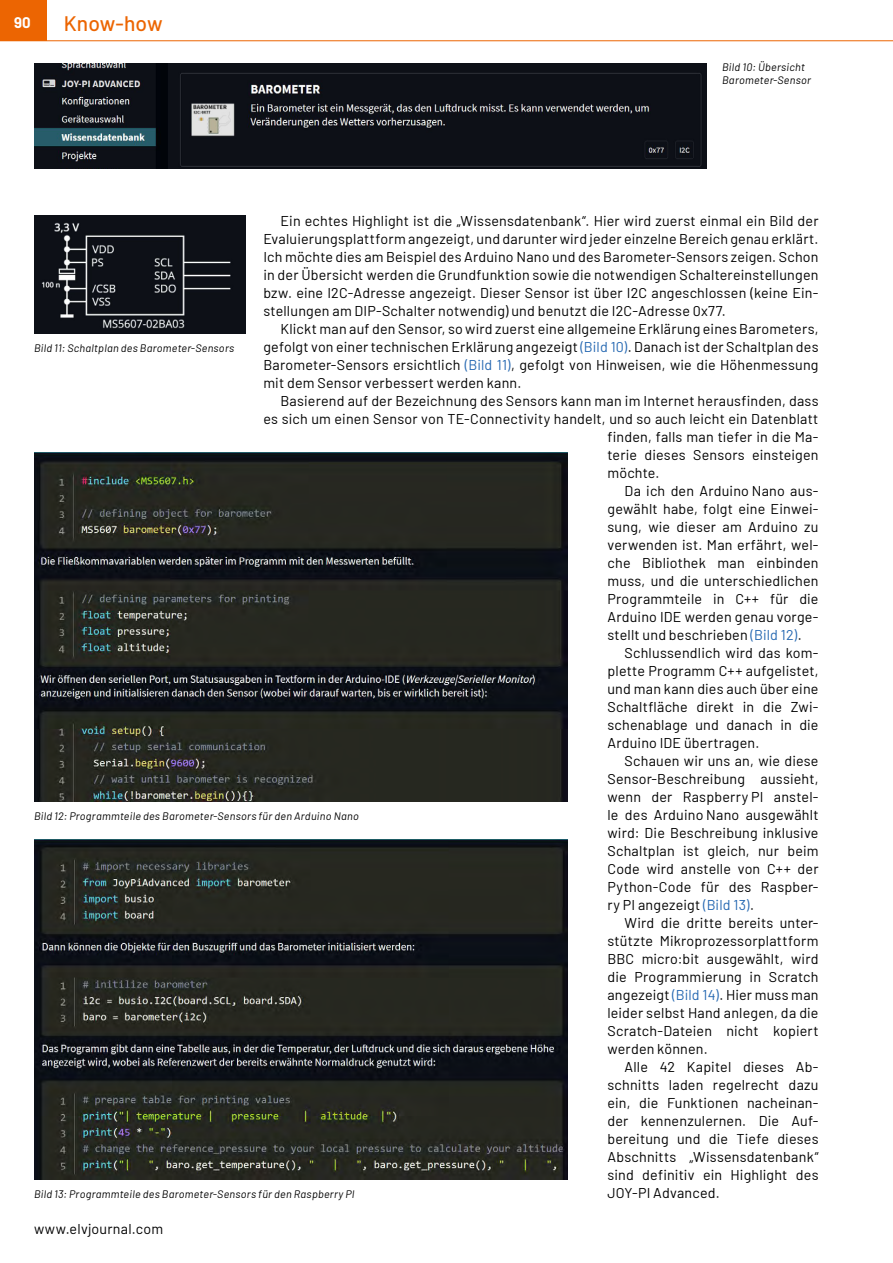
<style>
.page{position:relative;width:893px;height:1263px;background:#fff}
.page>*{position:absolute;margin:0;border:0;box-sizing:border-box;transform-origin:0 0}
.t1{font:500 21px "Barlow";color:#ec6502}
.t2{font:700 15px "Barlow";color:#fff}
.t3{font:14.25px/18px "Barlow";letter-spacing:.015em;color:#000;text-align:justify}
.t4{font:italic 10.8px/12.5px "Barlow";letter-spacing:.025em;color:#000}
.s1{color:#2769b2}
</style>
<div class="page">
<div style="left:0;top:0;width:47px;height:40px;background:#ec6502"></div>
<hr style="left:0;top:40px;width:893px;height:1px;background:#ec6502">
<img style="left:34px;top:216px;width:211px;height:118px">
<img style="left:34px;top:64px;width:672px;height:105px">
<img style="left:34px;top:453px;width:534px;height:349px">
<img style="left:34px;top:840px;width:534px;height:340px">
<p class="t2" style="left:14px;top:11px;width:18px">90</p>
<h1 class="t1" style="left:64px;top:8px;width:100px">Know-how</h1>
<p class="t4" style="left:722px;top:60px;width:90px">Bild 10: Übersicht<br>Barometer-Sensor</p>
<p class="t4" style="left:34px;top:341px;width:202px">Bild 11: Schaltplan des Barometer-Sensors</p>
<p class="t3" style="left:263px;top:211px;width:557px;text-indent:17px">Ein echtes Highlight ist die „Wissensdatenbank“. Hier wird zuerst einmal ein Bild der Evaluierungsplattform angezeigt, und darunter wird jeder einzelne Bereich genau erklärt.<br>Ich möchte dies am Beispiel des Arduino Nano und des Barometer-Sensors zeigen. Schon in der Übersicht werden die Grundfunktion sowie die notwendigen Schaltereinstellungen bzw. eine I2C-Adresse angezeigt. Dieser Sensor ist über I2C angeschlossen (keine Ein&shy;stellungen am DIP-Schalter notwendig) und benutzt die I2C-Adresse 0x77.</p>
<p class="t3" style="left:263px;top:319px;width:557px;text-indent:17px">Klickt man auf den Sensor, so wird zuerst eine allgemeine Erklärung eines Barometers, gefolgt von einer technischen Erklärung angezeigt <span class="s1">(Bild 10)</span>. Danach ist der Schaltplan des Barometer-Sensors ersichtlich <span class="s1">(Bild 11)</span>, gefolgt von Hinweisen, wie die Höhenmessung mit dem Sensor verbessert werden kann.</p>
<p class="t3" style="left:263px;top:391px;width:557px;text-align:right">Basierend auf der Bezeichnung des Sensors kann man im Internet herausfinden, dass es sich um einen Sensor von TE-Connectivity handelt, und so auch leicht ein Datenblatt</p>
<p class="t4" style="left:34px;top:809px;width:326px">Bild 12: Programmteile des Barometer-Sensors für den Arduino Nano</p>
<p class="t4" style="left:34px;top:1187px;width:322px">Bild 13: Programmteile des Barometer-Sensors für den Raspberry PI</p>
<p class="t3" style="left:34px;top:1219px;width:131px">www.elvjournal.com</p>
<p class="t3" style="left:607px;top:427px;width:213px">finden, falls man tiefer in die Ma&shy;terie dieses Sensors einsteigen möchte.</p>
<p class="t3" style="left:607px;top:481px;width:213px;text-indent:17px">Da ich den Arduino Nano aus&shy;gewählt habe, folgt eine Einwei&shy;sung, wie dieser am Arduino zu verwenden ist. Man erfährt, wel&shy;che Bibliothek man einbinden muss, und die unterschiedlichen Programmteile in C++ für die Arduino IDE werden genau vorge&shy;stellt und beschrieben <span class="s1">(Bild 12)</span>.</p>
<p class="t3" style="left:607px;top:643px;width:213px;text-indent:17px">Schlussendlich wird das kom&shy;plette Programm C++ aufgelistet, und man kann dies auch über eine Schaltfläche direkt in die Zwi&shy;schenablage und danach in die Arduino IDE übertragen.</p>
<p class="t3" style="left:607px;top:751px;width:213px;text-indent:17px">Schauen wir uns an, wie diese Sensor-Beschreibung aussieht, wenn der Raspberry PI anstel&shy;le des Arduino Nano ausgewählt wird: Die Beschreibung inklusive Schaltplan ist gleich, nur beim Code wird anstelle von C++ der Python-Code für des Raspber&shy;ry PI angezeigt <span class="s1">(Bild 13)</span>.</p>
<p class="t3" style="left:607px;top:912px;width:213px;text-indent:17px">Wird die dritte bereits unter&shy;stützte Mikroprozessorplattform BBC micro:bit ausgewählt, wird die Programmierung in Scratch angezeigt <span class="s1">(Bild 14)</span>. Hier muss man leider selbst Hand anlegen, da die Scratch-Dateien nicht kopiert werden können.</p>
<p class="t3" style="left:607px;top:1056px;width:213px;text-indent:17px">Alle 42 Kapitel dieses Ab&shy;schnitts laden regelrecht dazu ein, die Funktionen nacheinan&shy;der kennenzulernen. Die Auf&shy;bereitung und die Tiefe dieses Abschnitts „Wissensdatenbank“ sind definitiv ein Highlight des JOY-PI Advanced.</p>
</div>
